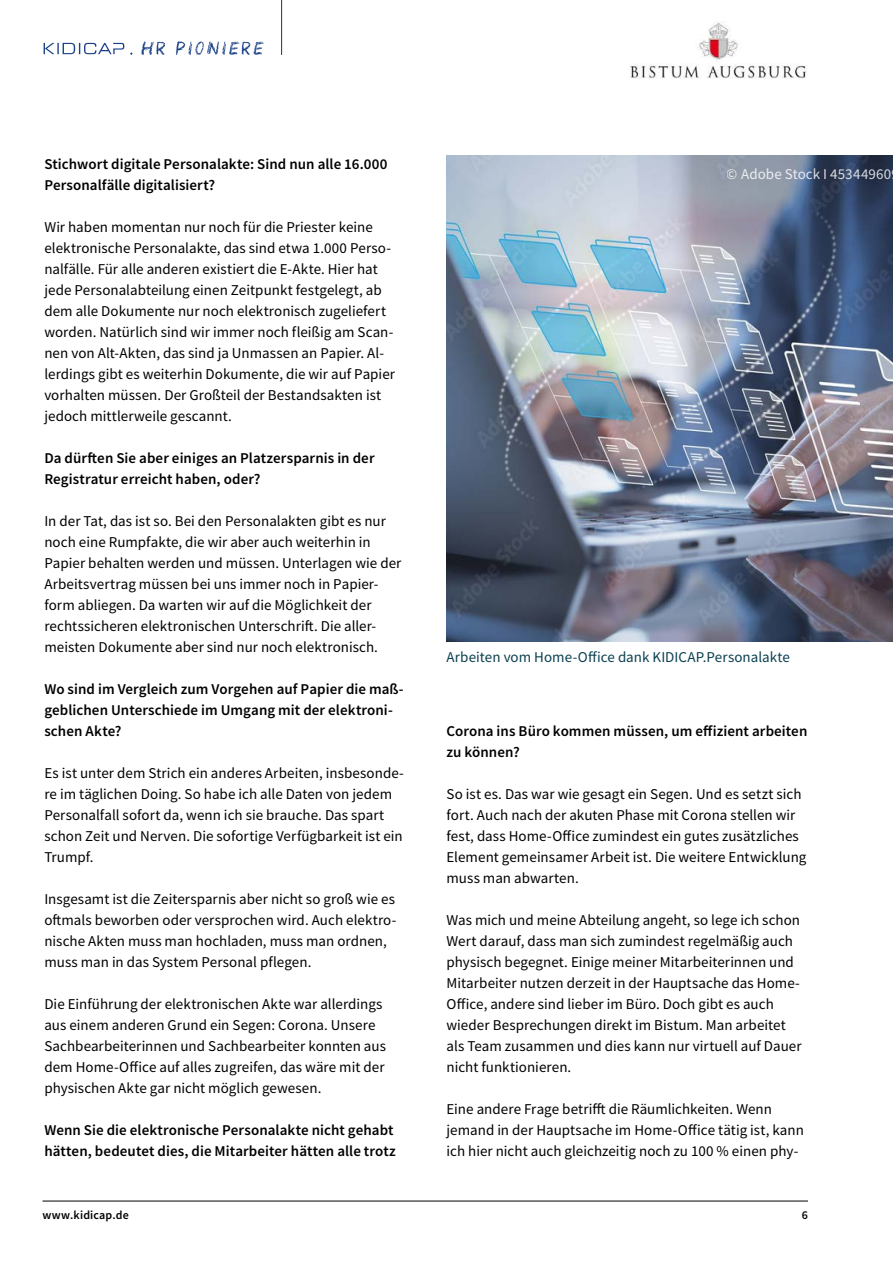
<style>
.page{position:relative;width:893px;height:1263px;background:#fff}
.page>*{position:absolute;margin:0;border:0;box-sizing:border-box;transform-origin:0 0}
.Fließtext{font:15px/21px "Source Sans Pro";color:#000}
.Fließtext-2{font:600 15px/21px "Source Sans Pro";letter-spacing:.005em;color:#000}
.Fließtext-3{font:15px "Source Sans Pro";letter-spacing:.005em;color:#0b4050}
.t1{font:15px "Source Sans Pro";letter-spacing:.005em;color:#fff}
.Fußnote_Schwarz{font:600 12px "Source Sans Pro";letter-spacing:.015em;color:#000}
</style>
<div class="page">
<img style="left:630px;top:23px;width:176px;height:56px">
<svg style="left:44px;top:43px;width:80px;height:11px"></svg>
<svg style="left:143px;top:41px;width:35px;height:14px"></svg>
<hr style="left:281px;top:0;width:1px;height:55px;background:#0b4050">
<img style="left:446px;top:155px;width:447px;height:486px">
<hr style="left:43px;top:1201px;width:765px;height:1px;background:#000">
<p class="Fließtext-2" style="left:44px;top:153px;width:345px">Stichwort digitale Personalakte: Sind nun alle 16.000<br>Personalfälle digitalisiert?</p>
<p class="Fließtext" style="left:44px;top:216px;width:352px">Wir haben momentan nur noch für die Priester keine elektronische Personalakte, das sind etwa 1.000 Perso&shy;nalfälle. Für alle anderen existiert die E-Akte. Hier hat jede Personalabteilung einen Zeitpunkt festgelegt, ab dem alle Dokumente nur noch elektronisch zugeliefert worden. Natürlich sind wir immer noch fleißig am Scan&shy;nen von Alt-Akten, das sind ja Unmassen an Papier. Al&shy;lerdings gibt es weiterhin Dokumente, die wir auf Papier vorhalten müssen. Der Großteil der Bestandsakten ist jedoch mittlerweile gescannt.</p>
<p class="Fließtext-2" style="left:44px;top:447px;width:332px">Da dürften Sie aber einiges an Platzersparnis in der<br>Registratur erreicht haben, oder?</p>
<p class="Fließtext" style="left:44px;top:510px;width:359px">In der Tat, das ist so. Bei den Personalakten gibt es nur noch eine Rumpfakte, die wir aber auch weiterhin in Papier behalten werden und müssen. Unterlagen wie der Arbeitsvertrag müssen bei uns immer noch in Papier&shy;form abliegen. Da warten wir auf die Möglichkeit der rechtssicheren elektronischen Unterschrift. Die aller&shy;meisten Dokumente aber sind nur noch elektronisch.</p>
<p class="Fließtext-2" style="left:44px;top:678px;width:361px">Wo sind im Vergleich zum Vorgehen auf Papier die maß&shy;geblichen Unterschiede im Umgang mit der elektroni&shy;schen Akte?</p>
<p class="Fließtext" style="left:44px;top:762px;width:361px">Es ist unter dem Strich ein anderes Arbeiten, insbesonde&shy;re im täglichen Doing. So habe ich alle Daten von jedem Personalfall sofort da, wenn ich sie brauche. Das spart schon Zeit und Nerven. Die sofortige Verfügbarkeit ist ein Trumpf.</p>
<p class="Fließtext" style="left:44px;top:888px;width:354px">Insgesamt ist die Zeitersparnis aber nicht so groß wie es oftmals beworben oder versprochen wird. Auch elektro&shy;nische Akten muss man hochladen, muss man ordnen, muss man in das System Personal pflegen.</p>
<p class="Fließtext" style="left:44px;top:993px;width:343px">Die Einführung der elektronischen Akte war allerdings aus einem anderen Grund ein Segen: Corona. Unsere Sachbearbeiterinnen und Sachbearbeiter konnten aus dem Home-Office auf alles zugreifen, das wäre mit der physischen Akte gar nicht möglich gewesen.</p>
<p class="Fließtext-2" style="left:44px;top:1119px;width:353px">Wenn Sie die elektronische Personalakte nicht gehabt hätten, bedeutet dies, die Mitarbeiter hätten alle trotz</p>
<p class="t1" style="left:727px;top:165px;width:166px">© Adobe Stock I 45344960</p>
<p class="Fließtext-3" style="left:446px;top:648px;width:345px">Arbeiten vom Home-Office dank KIDICAP.Personalakte</p>
<p class="Fließtext-2" style="left:446px;top:720px;width:362px">Corona ins Büro kommen müssen, um effizient arbeiten zu können?</p>
<p class="Fließtext" style="left:446px;top:783px;width:361px">So ist es. Das war wie gesagt ein Segen. Und es setzt sich fort. Auch nach der akuten Phase mit Corona stellen wir fest, dass Home-Office zumindest ein gutes zusätzliches Element gemeinsamer Arbeit ist. Die weitere Entwicklung muss man abwarten.</p>
<p class="Fließtext" style="left:446px;top:909px;width:357px">Was mich und meine Abteilung angeht, so lege ich schon Wert darauf, dass man sich zumindest regelmäßig auch physisch begegnet. Einige meiner Mitarbeiterinnen und Mitarbeiter nutzen derzeit in der Hauptsache das Home-Office, andere sind lieber im Büro. Doch gibt es auch wieder Besprechungen direkt im Bistum. Man arbeitet als Team zusammen und dies kann nur virtuell auf Dauer nicht funktionieren.</p>
<p class="Fließtext" style="left:446px;top:1098px;width:359px">Eine andere Frage betrifft die Räumlichkeiten. Wenn jemand in der Hauptsache im Home-Office tätig ist, kann ich hier nicht auch gleichzeitig noch zu 100 % einen phy-</p>
<p class="Fußnote_Schwarz" style="left:43px;top:1207px;width:88px">www.kidicap.de</p>
<p class="Fußnote_Schwarz" style="left:802px;top:1207px;width:8px">6</p>
</div>
